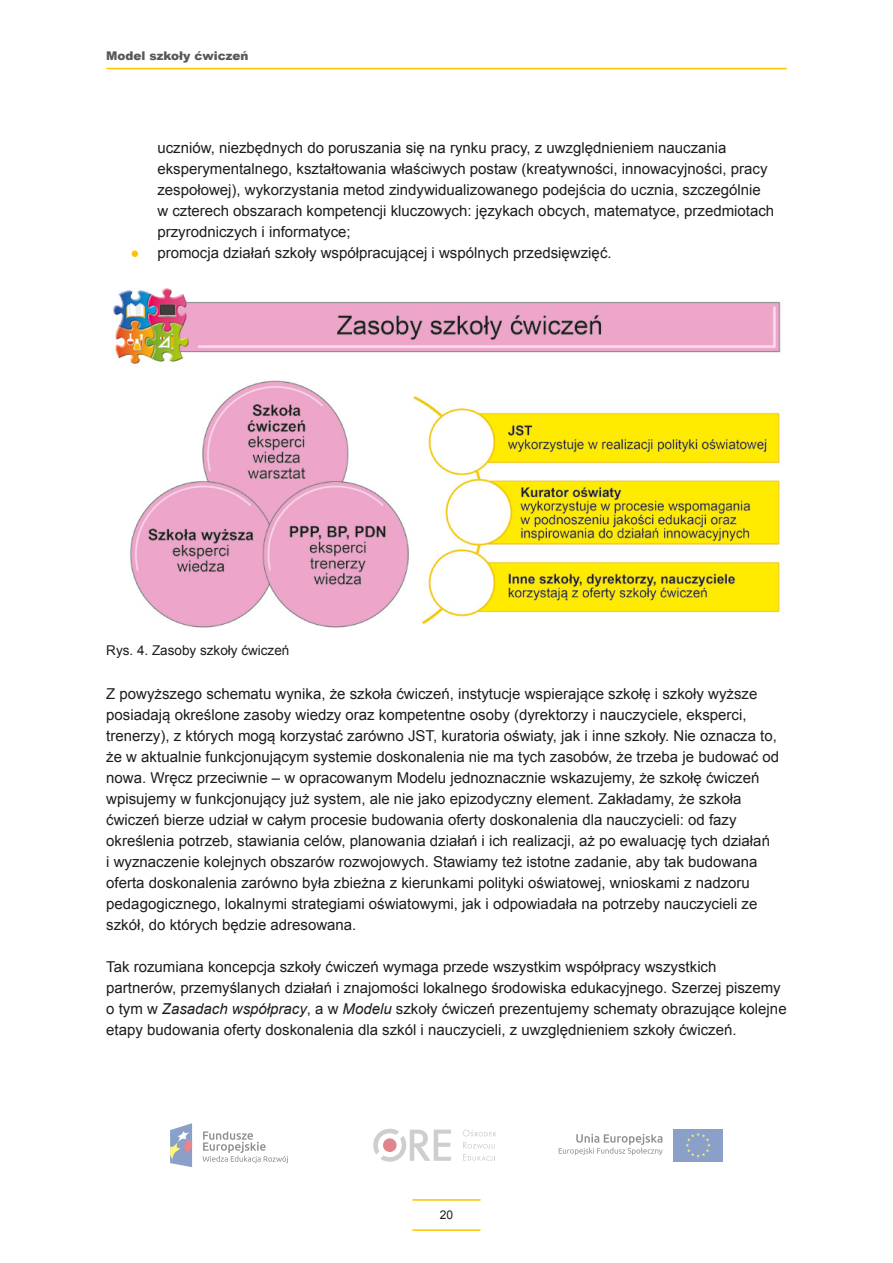
<style>
.page{position:relative;width:893px;height:1263px;background:#fff}
.page>*{position:absolute;margin:0;border:0;box-sizing:border-box;transform-origin:0 0}
.Tekst_podstawowy{font:15px/21px "Arial";color:#1d1d1b}
.Opis_ilustracji{font:13.5px "Arial";color:#1d1d1b}
.t1{font:900 12px "Arial";color:#575756}
.t2{font:12px "Arial";color:#1d1d1b}
.s1{color:#fdc300}
.s2{font-style:italic}
</style>
<div class="page">
<hr style="left:412px;top:1199px;width:68px;height:2px;background:#fdc300">
<hr style="left:106px;top:68px;width:681px;height:1px;background:#fdc300">
<hr style="left:412px;top:1229px;width:68px;height:2px;background:#fdc300">
<div style="left:673px;top:1129px;width:50px;height:33px;background:#8aa0c9"></div>
<svg style="left:686px;top:1133px;width:25px;height:24px"></svg>
<svg style="left:559px;top:1134px;width:104px;height:21px"></svg>
<svg style="left:170px;top:1123px;width:22px;height:44px"></svg>
<svg style="left:203px;top:1131px;width:85px;height:32px"></svg>
<svg style="left:373px;top:1128px;width:78px;height:34px"></svg>
<svg style="left:463px;top:1142px;width:32px;height:19px"></svg>
<svg style="left:463px;top:1129px;width:33px;height:7px"></svg>
<img style="left:113px;top:288px;width:668px;height:340px">
<p class="t1" style="left:106px;top:47px;width:144px">Model szkoły ćwiczeń</p>
<p class="Tekst_podstawowy" style="left:157px;top:137px;width:618px">uczniów, niezbędnych do poruszania się na rynku pracy, z uwzględnieniem nauczania eksperymentalnego, kształtowania właściwych postaw (kreatywności, innowacyjności, pracy zespołowej), wykorzystania metod zindywidualizowanego podejścia do ucznia, szczególnie w czterech obszarach kompetencji kluczowych: językach obcych, matematyce, przedmiotach przyrodniczych i informatyce;</p>
<p class="Tekst_podstawowy" style="left:130px;top:242px;width:483px"><span class="s1">●</span> promocja działań szkoły współpracującej i wspólnych przedsięwzięć.</p>
<p class="Opis_ilustracji" style="left:106px;top:641px;width:185px">Rys. 4. Zasoby szkoły ćwiczeń</p>
<p class="Tekst_podstawowy" style="left:106px;top:683px;width:674px">Z powyższego schematu wynika, że szkoła ćwiczeń, instytucje wspierające szkołę i szkoły wyższe posiadają określone zasoby wiedzy oraz kompetentne osoby (dyrektorzy i nauczyciele, eksperci, trenerzy), z których mogą korzystać zarówno JST, kuratoria oświaty, jak i inne szkoły. Nie oznacza to, że w aktualnie funkcjonującym systemie doskonalenia nie ma tych zasobów, że trzeba je budować od nowa. Wręcz przeciwnie – w opracowanym Modelu jednoznacznie wskazujemy, że szkołę ćwiczeń wpisujemy w funkcjonujący już system, ale nie jako epizodyczny element. Zakładamy, że szkoła ćwiczeń bierze udział w całym procesie budowania oferty doskonalenia dla nauczycieli: od fazy określenia potrzeb, stawiania celów, planowania działań i ich realizacji, aż po ewaluację tych działań<br>i wyznaczenie kolejnych obszarów rozwojowych. Stawiamy też istotne zadanie, aby tak budowana oferta doskonalenia zarówno była zbieżna z kierunkami polityki oświatowej, wnioskami z nadzoru pedagogicznego, lokalnymi strategiami oświatowymi, jak i odpowiadała na potrzeby nauczycieli ze szkół, do których będzie adresowana.</p>
<p class="Tekst_podstawowy" style="left:106px;top:956px;width:682px">Tak rozumiana koncepcja szkoły ćwiczeń wymaga przede wszystkim współpracy wszystkich partnerów, przemyślanych działań i znajomości lokalnego środowiska edukacyjnego. Szerzej piszemy o tym w <span class="s2">Zasadach współpracy</span>, a w <span class="s2">Modelu</span> szkoły ćwiczeń prezentujemy schematy obrazujące kolejne etapy budowania oferty doskonalenia dla szkól i nauczycieli, z uwzględnieniem szkoły ćwiczeń.</p>
<p class="t2" style="left:440px;top:1206px;width:15px">20</p>
</div>
